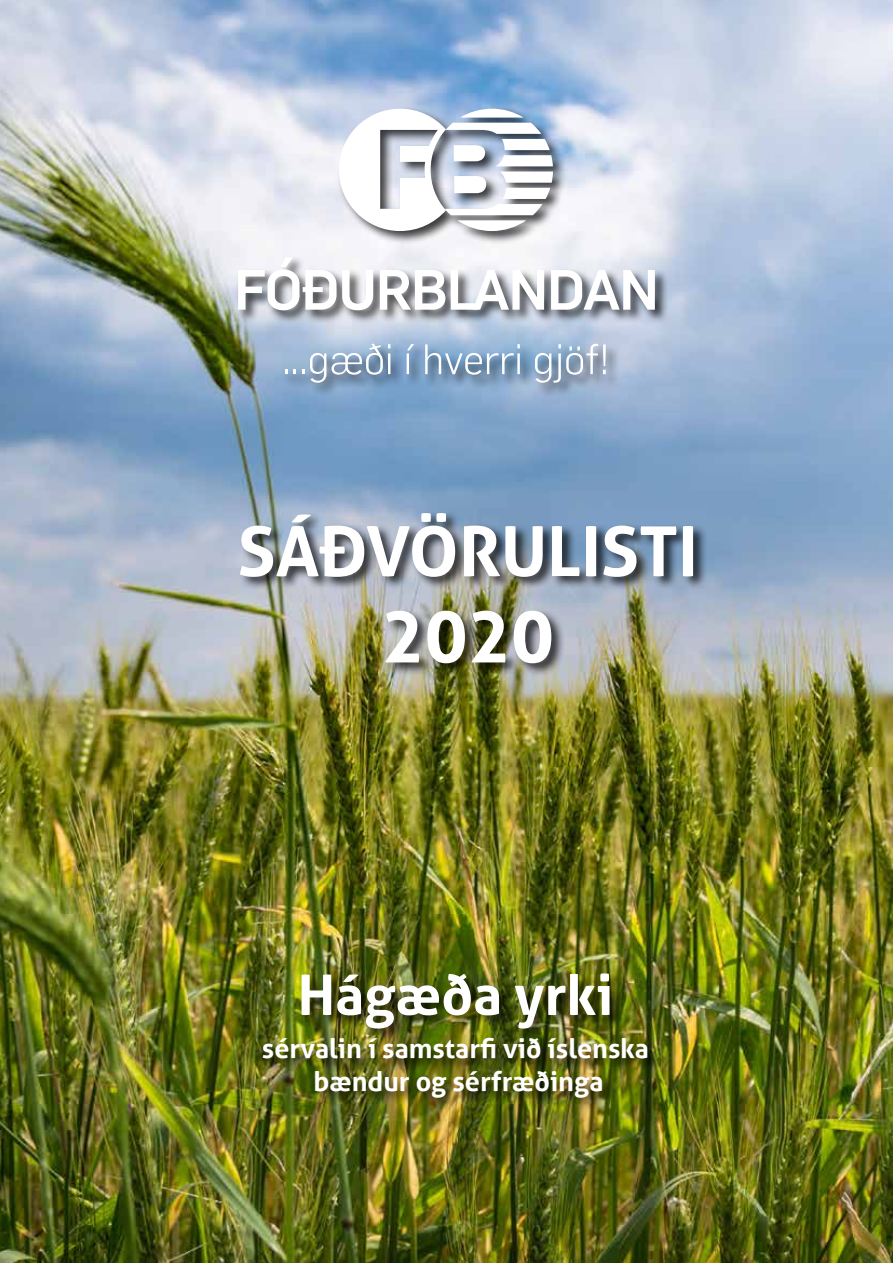
<style>
.page{position:relative;width:893px;height:1263px;background:#fff}
.page>*{position:absolute;margin:0;border:0;box-sizing:border-box;transform-origin:0 0}
.t1{font:700 72px "Aller";color:#fff}
.t2{font:700 69px "Aller";color:#fff}
.t3{font:700 55.5px "Aller";color:#fff}
.t4{font:700 27px/32.4px "Aller";color:#fff;text-align:center}
</style>
<div class="page">
<img style="left:0;top:0;width:893px;height:1263px">
<div style="left:238px;top:511px;width:469px;height:166px;background:#000;opacity:.75"></div>
<div style="left:236px;top:106px;width:433px;height:290px;background:#000;opacity:.75"></div>
<svg style="left:293px;top:370px;width:3px;height:4px"></svg>
<svg style="left:302px;top:343px;width:88px;height:40px;background:#9cb1c8"></svg>
<hr style="left:388px;top:353px;width:2px;height:21px;background:#fff">
<svg style="left:407px;top:344px;width:7px;height:30px"></svg>
<svg style="left:425px;top:344px;width:95px;height:31px;background:#92aec9"></svg>
<hr style="left:517px;top:353px;width:3px;height:21px;background:#fff">
<svg style="left:535px;top:344px;width:71px;height:39px;background:#a4b5c9"></svg>
<svg style="left:238px;top:257px;width:135px;height:53px"></svg>
<svg style="left:380px;top:270px;width:65px;height:40px"></svg>
<svg style="left:451px;top:270px;width:93px;height:40px"></svg>
<svg style="left:551px;top:270px;width:104px;height:40px"></svg>
<svg style="left:339px;top:109px;width:214px;height:122px"></svg>
<div style="left:262px;top:971px;width:400px;height:141px;background:#000;opacity:.75"></div>
<h2 class="t2" style="left:238px;top:509px;width:462px">SÁÐVÖRULISTI</h2>
<h1 class="t1" style="left:381px;top:592px;width:174px">2020</h1>
<h3 class="t3" style="left:298px;top:961px;width:317px">Hágæða yrki</h3>
<p class="t4" style="left:262px;top:1032px;width:389px">sérvalin í samstarfi við íslenska bændur og sérfræðinga</p>
</div>
